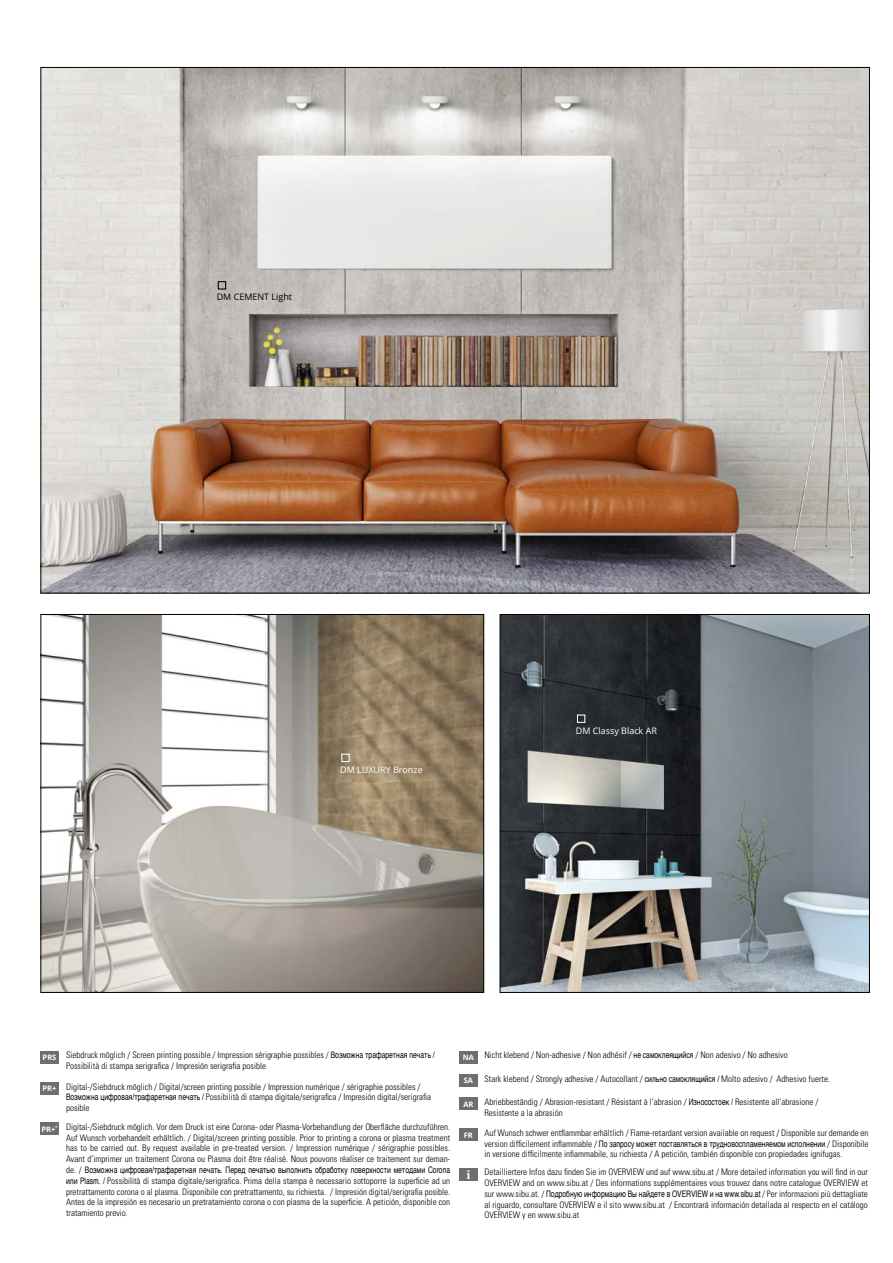
<style>
.page{position:relative;width:893px;height:1263px;background:#fff}
.page>*{position:absolute;margin:0;border:0;box-sizing:border-box;transform-origin:0 0}
.t1{font:700 13.5px "Minion Pro";color:#fff}
.t2{font:300 condensed 9px/10.8px "Univers";color:#000}
.t3{font:9px "Helvetica";color:#000;scale:.75 1}
.t4{font:9px "Open Sans";color:#fff}
.t5{font:9px "Open Sans";color:#000}
.t6{font:700 7.5px "Open Sans";color:#fff}
.s1{font-family:"Helvetica";font-weight:400;font-stretch:normal}
.s2{font-family:"Univers";font-weight:300;font-stretch:condensed}
</style>
<div class="page">
<img style="left:43px;top:69px;width:825px;height:522px">
<img style="left:43px;top:616px;width:439px;height:375px">
<img style="left:502px;top:616px;width:366px;height:375px">
<div style="left:500px;top:614px;width:370px;height:379px;border:1px solid #000"></div>
<div style="left:341px;top:754px;width:9px;height:8px;border:1px solid #fff"></div>
<div style="left:577px;top:714px;width:8px;height:9px;border:1px solid #fff"></div>
<div style="left:40px;top:1051px;width:19px;height:12px;background:#6d6e71"></div>
<div style="left:40px;top:1082px;width:19px;height:13px;background:#6d6e71"></div>
<div style="left:40px;top:1123px;width:19px;height:12px;background:#6d6e71"></div>
<div style="left:459px;top:1128px;width:19px;height:13px;background:#6d6e71"></div>
<div style="left:459px;top:1051px;width:19px;height:12px;background:#6d6e71"></div>
<div style="left:459px;top:1074px;width:19px;height:13px;background:#6d6e71"></div>
<div style="left:459px;top:1098px;width:19px;height:12px;background:#6d6e71"></div>
<div style="left:459px;top:1168px;width:19px;height:12px;background:#6d6e71"></div>
<div style="left:218px;top:281px;width:8px;height:9px;border:1px solid #000"></div>
<p class="t5" style="left:217px;top:291px;width:77px">DM CEMENT Light</p>
<p class="t4" style="left:340px;top:763px;width:84px">DM LUXURY Bronze</p>
<p class="t4" style="left:576px;top:724px;width:82px">DM Classy Black AR</p>
<p class="t6" style="left:43px;top:1052px;width:15px">PRS</p>
<p class="t6" style="left:43px;top:1083px;width:15px">PR+</p>
<p class="t6" style="left:41px;top:1124px;width:18px">PR+<sup>*</sup></p>
<p class="t2" style="left:66px;top:1050px;width:370px">Siebdruck möglich / Screen printing possible / Impression sérigraphie possibles / <span class="s1">Возможна трафаретная печать /<br></span>Possibilità di stampa serigrafica / Impresión serigrafia posible</p>
<p class="t2" style="left:66px;top:1081px;width:367px">Digital-/Siebdruck möglich / Digital/screen printing possible / Impression numérique / sérigraphie possibles /<br><span class="s1">Возможна цифровая/трафаретная печать /</span> Possibilità di stampa digitale/serigrafica / Impresión digital/serigrafia posible</p>
<p class="t2" style="left:66px;top:1121px;width:386px;text-align:justify">Digital-/Siebdruck möglich. Vor dem Druck ist eine Corona- oder Plasma-Vorbehandlung der Oberfläche durchzuführen.<br>Auf Wunsch vorbehandelt erhältlich. / Digital/screen printing possible. Prior to printing a corona or plasma treatment has to be carried out. By request available in pre-treated version. / Impression numérique / sérigraphie possibles.<br>Avant d’imprimer un traitement Corona ou Plasma doit être réalisé. Nous pouvons réaliser ce traitement sur deman-</p>
<p class="t3" style="left:66px;top:1163px;width:514px"><span class="s2">de. /</span> Возможна цифровая/трафаретная печать. Перед печатью выполнить обработку поверхности методами Corona</p>
<p class="t2" style="left:66px;top:1175px;width:386px;text-align:justify"><span class="s1">или Plasm. /</span> Possibilità di stampa digitale/serigrafica. Prima della stampa è necessario sottoporre la superficie ad un pretrattamento corona o al plasma. Disponibile con pretrattamento, su richiesta. / Impresión digital/serigrafia posible.<br>Antes de la impresión es necesario un pretratamiento corona o con plasma de la superficie. A petición, disponible con tratamiento previo.</p>
<p class="t6" style="left:463px;top:1052px;width:13px">NA</p>
<p class="t6" style="left:464px;top:1075px;width:11px">SA</p>
<p class="t6" style="left:463px;top:1099px;width:12px">AR</p>
<p class="t2" style="left:484px;top:1050px;width:305px">Nicht klebend / Non-adhesive / Non adhésif / <span class="s1">не самоклеящийся</span> / Non adesivo / No adhesivo</p>
<p class="t2" style="left:484px;top:1073px;width:347px">Stark klebend / Strongly adhesive / Autocollant / <span class="s1">сильно самоклящийся /</span> Molto adesivo / Adhesivo fuerte.</p>
<p class="t2" style="left:484px;top:1096px;width:335px">Abriebbeständig / Abrasion-resistant / Résistant à l’abrasion / <span class="s1">Износостоек /</span> Resistente all’abrasione /<br>Resistente a la abrasión</p>
<p class="t6" style="left:464px;top:1129px;width:11px">FR</p>
<p class="t2" style="left:484px;top:1127px;width:386px">Auf Wunsch schwer entflammbar erhältlich / Flame-retardant version available on request / Disponible sur demande en</p>
<p class="t3" style="left:484px;top:1136px;width:514px"><span class="s2">version difficilement inflammable /</span> По запросу может поставляться в трудновоспламеняемом исполнении <span class="s2">/ Disponibile</span></p>
<p class="t2" style="left:484px;top:1149px;width:359px">in versione difficilmente infiammabile, su richiesta / A petición, también disponible con propiedades ignifugas.</p>
<h1 class="t1" style="left:466px;top:1165px;width:5px">i</h1>
<p class="t2" style="left:484px;top:1166px;width:385px">Detailliertere Infos dazu finden Sie im OVERVIEW und auf www.sibu.at / More detailed information you will find in our<br>OVERVIEW and on www.sibu.at / Des informations supplémentaires vous trouvez dans notre catalogue OVERVIEW et</p>
<p class="t3" style="left:484px;top:1186px;width:513px"><span class="s2">sur www.sibu.at. /</span> Подробную информацию Вы найдете в OVERVIEW и на www.sibu.at <span class="s2">/ Per informazioni più dettagliate</span></p>
<p class="t2" style="left:484px;top:1199px;width:385px">al riguardo, consultare OVERVIEW e il sito www.sibu.at / Encontrará información detallada al respecto en el catálogo<br>OVERVIEW y en www.sibu.at</p>
</div>
